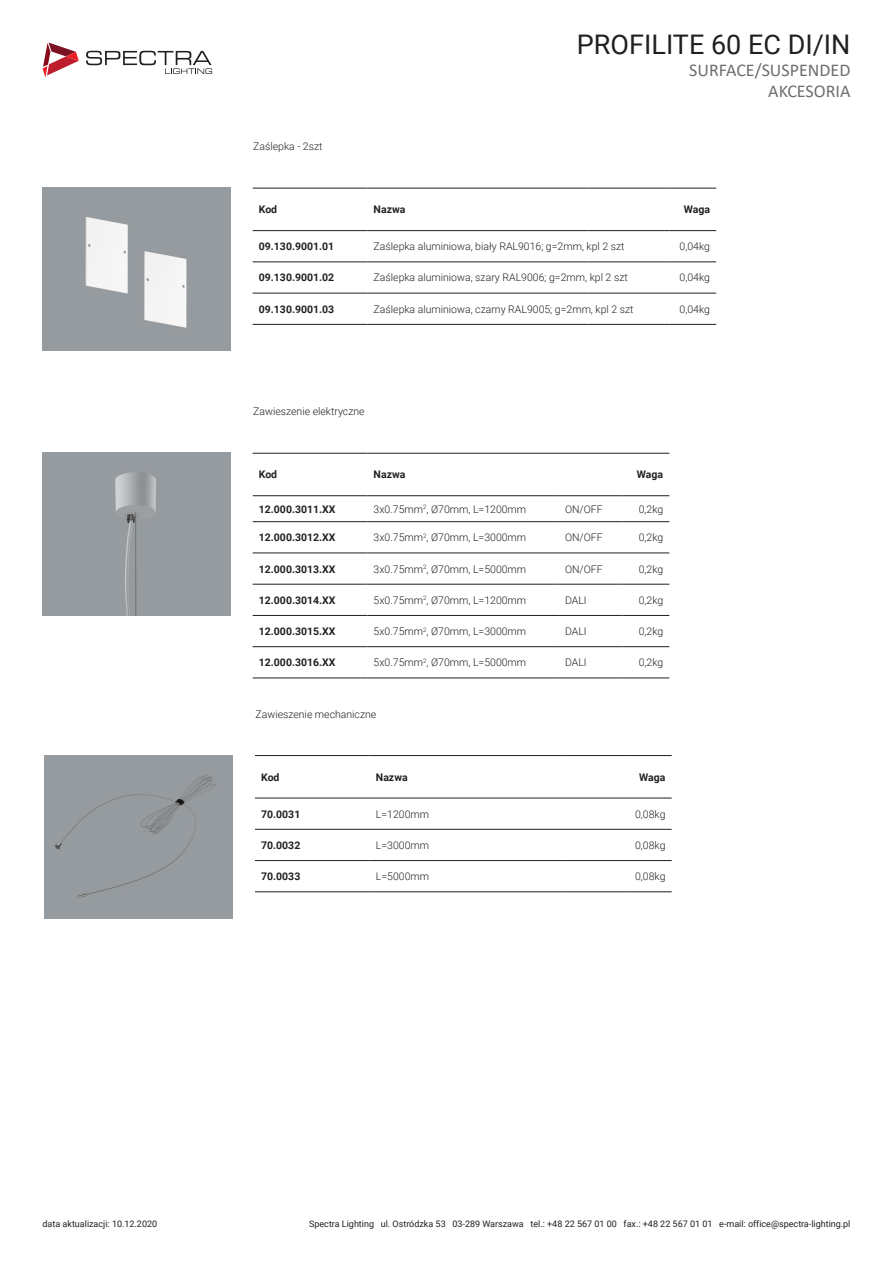
<style>
.page{position:relative;width:893px;height:1263px;background:#fff}
.page>*{position:absolute;margin:0;border:0;box-sizing:border-box;transform-origin:0 0}
.t1{font:27px "Roboto";color:#231f20}
.t2{font:18px "Calibri";color:#6c6d70}
.t3{font:300 10.5px "Roboto";color:#231f20}
.t4{font:700 10.5px "Roboto";color:#231f20}
.t5{font:9px "Roboto";color:#231f20}
</style>
<div class="page">
<svg style="left:43px;top:43px;width:36px;height:34px"></svg>
<svg style="left:86px;top:51px;width:126px;height:23px"></svg>
<hr style="left:253px;top:495px;width:114px;height:1px;background:#231f20">
<hr style="left:367px;top:495px;width:192px;height:1px;background:#231f20">
<hr style="left:559px;top:495px;width:64px;height:1px;background:#231f20">
<hr style="left:623px;top:495px;width:46px;height:1px;background:#231f20">
<hr style="left:253px;top:521px;width:114px;height:1px;background:#231f20">
<hr style="left:367px;top:521px;width:192px;height:1px;background:#231f20">
<hr style="left:559px;top:521px;width:64px;height:1px;background:#231f20">
<hr style="left:623px;top:521px;width:46px;height:1px;background:#231f20">
<hr style="left:253px;top:553px;width:114px;height:1px;background:#231f20">
<hr style="left:367px;top:553px;width:192px;height:1px;background:#231f20">
<hr style="left:559px;top:553px;width:64px;height:1px;background:#231f20">
<hr style="left:623px;top:553px;width:46px;height:1px;background:#231f20">
<hr style="left:253px;top:584px;width:114px;height:1px;background:#231f20">
<hr style="left:367px;top:584px;width:192px;height:1px;background:#231f20">
<hr style="left:559px;top:584px;width:64px;height:1px;background:#231f20">
<hr style="left:623px;top:584px;width:46px;height:1px;background:#231f20">
<hr style="left:253px;top:615px;width:114px;height:1px;background:#231f20">
<hr style="left:367px;top:615px;width:192px;height:1px;background:#231f20">
<hr style="left:559px;top:615px;width:64px;height:1px;background:#231f20">
<hr style="left:623px;top:615px;width:46px;height:1px;background:#231f20">
<hr style="left:253px;top:646px;width:114px;height:1px;background:#231f20">
<hr style="left:367px;top:646px;width:192px;height:1px;background:#231f20">
<hr style="left:559px;top:646px;width:64px;height:1px;background:#231f20">
<hr style="left:623px;top:646px;width:46px;height:1px;background:#231f20">
<hr style="left:253px;top:678px;width:114px;height:1px;background:#231f20">
<hr style="left:367px;top:678px;width:192px;height:1px;background:#231f20">
<hr style="left:559px;top:678px;width:64px;height:1px;background:#231f20">
<hr style="left:623px;top:678px;width:46px;height:1px;background:#231f20">
<hr style="left:253px;top:453px;width:114px;height:1px;background:#231f20">
<hr style="left:367px;top:453px;width:192px;height:1px;background:#231f20">
<hr style="left:559px;top:453px;width:64px;height:1px;background:#231f20">
<hr style="left:623px;top:453px;width:46px;height:1px;background:#231f20">
<hr style="left:255px;top:798px;width:115px;height:1px;background:#231f20">
<hr style="left:370px;top:798px;width:191px;height:1px;background:#231f20">
<hr style="left:561px;top:798px;width:64px;height:1px;background:#231f20">
<hr style="left:625px;top:798px;width:47px;height:1px;background:#231f20">
<hr style="left:255px;top:829px;width:115px;height:1px;background:#231f20">
<hr style="left:370px;top:829px;width:191px;height:1px;background:#231f20">
<hr style="left:561px;top:829px;width:64px;height:1px;background:#231f20">
<hr style="left:625px;top:829px;width:47px;height:1px;background:#231f20">
<hr style="left:255px;top:860px;width:115px;height:1px;background:#231f20">
<hr style="left:370px;top:860px;width:191px;height:1px;background:#231f20">
<hr style="left:561px;top:860px;width:64px;height:1px;background:#231f20">
<hr style="left:625px;top:860px;width:47px;height:1px;background:#231f20">
<hr style="left:255px;top:891px;width:115px;height:1px;background:#231f20">
<hr style="left:370px;top:891px;width:191px;height:1px;background:#231f20">
<hr style="left:561px;top:891px;width:64px;height:1px;background:#231f20">
<hr style="left:625px;top:891px;width:47px;height:1px;background:#231f20">
<hr style="left:255px;top:755px;width:115px;height:1px;background:#231f20">
<hr style="left:370px;top:755px;width:191px;height:1px;background:#231f20">
<hr style="left:561px;top:755px;width:64px;height:1px;background:#231f20">
<hr style="left:625px;top:755px;width:47px;height:1px;background:#231f20">
<div style="left:49px;top:774px;width:179px;height:125px;background:#969b9f"></div>
<img style="left:67px;top:462px;width:142px;height:153px">
<img style="left:75px;top:199px;width:66px;height:124px">
<img style="left:136px;top:221px;width:62px;height:124px">
<hr style="left:253px;top:230px;width:114px;height:1px;background:#231f20">
<hr style="left:367px;top:230px;width:221px;height:1px;background:#231f20">
<hr style="left:588px;top:230px;width:81px;height:1px;background:#231f20">
<hr style="left:669px;top:230px;width:47px;height:1px;background:#231f20">
<hr style="left:253px;top:262px;width:114px;height:1px;background:#231f20">
<hr style="left:367px;top:262px;width:221px;height:1px;background:#231f20">
<hr style="left:588px;top:262px;width:81px;height:1px;background:#231f20">
<hr style="left:669px;top:262px;width:47px;height:1px;background:#231f20">
<hr style="left:253px;top:293px;width:114px;height:1px;background:#231f20">
<hr style="left:367px;top:293px;width:221px;height:1px;background:#231f20">
<hr style="left:588px;top:293px;width:81px;height:1px;background:#231f20">
<hr style="left:669px;top:293px;width:47px;height:1px;background:#231f20">
<hr style="left:253px;top:324px;width:114px;height:1px;background:#231f20">
<hr style="left:367px;top:324px;width:221px;height:1px;background:#231f20">
<hr style="left:588px;top:324px;width:81px;height:1px;background:#231f20">
<hr style="left:669px;top:324px;width:47px;height:1px;background:#231f20">
<hr style="left:253px;top:188px;width:114px;height:1px;background:#231f20">
<hr style="left:367px;top:188px;width:221px;height:1px;background:#231f20">
<hr style="left:588px;top:188px;width:81px;height:1px;background:#231f20">
<hr style="left:669px;top:188px;width:47px;height:1px;background:#231f20">
<p class="t3" style="left:253px;top:139px;width:71px">Zaślepka - 2szt</p>
<p class="t1" style="left:577px;top:26px;width:275px">PROFILITE 60 EC DI/IN</p>
<p class="t2" style="left:689px;top:57px;width:163px">SURFACE/SUSPENDED</p>
<p class="t2" style="left:768px;top:79px;width:84px">AKCESORIA</p>
<p class="t4" style="left:259px;top:202px;width:20px">Kod</p>
<p class="t4" style="left:374px;top:202px;width:33px">Nazwa</p>
<p class="t4" style="left:684px;top:202px;width:28px">Waga</p>
<p class="t4" style="left:259px;top:239px;width:77px">09.130.9001.01</p>
<p class="t3" style="left:374px;top:239px;width:252px">Zaślepka aluminiowa, biały RAL9016; g=2mm, kpl 2 szt</p>
<p class="t3" style="left:680px;top:239px;width:32px">0,04kg</p>
<p class="t4" style="left:259px;top:270px;width:77px">09.130.9001.02</p>
<p class="t3" style="left:374px;top:270px;width:256px">Zaślepka aluminiowa, szary RAL9006; g=2mm, kpl 2 szt</p>
<p class="t3" style="left:680px;top:270px;width:32px">0,04kg</p>
<p class="t4" style="left:259px;top:302px;width:77px">09.130.9001.03</p>
<p class="t3" style="left:374px;top:302px;width:261px">Zaślepka aluminiowa, czarny RAL9005; g=2mm, kpl 2 szt</p>
<p class="t3" style="left:680px;top:302px;width:32px">0,04kg</p>
<p class="t3" style="left:253px;top:404px;width:113px">Zawieszenie elektryczne</p>
<p class="t4" style="left:259px;top:467px;width:20px">Kod</p>
<p class="t4" style="left:374px;top:467px;width:33px">Nazwa</p>
<p class="t4" style="left:637px;top:467px;width:28px">Waga</p>
<p class="t4" style="left:259px;top:501px;width:78px">12.000.3011.XX</p>
<p class="t3" style="left:374px;top:501px;width:154px">3x0.75mm<sup>2</sup>, Ø70mm, L=1200mm</p>
<p class="t3" style="left:565px;top:501px;width:39px">ON/OFF</p>
<p class="t3" style="left:639px;top:501px;width:26px">0,2kg</p>
<p class="t4" style="left:259px;top:530px;width:78px">12.000.3012.XX</p>
<p class="t3" style="left:374px;top:530px;width:154px">3x0.75mm<sup>2</sup>, Ø70mm, L=3000mm</p>
<p class="t3" style="left:565px;top:530px;width:39px">ON/OFF</p>
<p class="t3" style="left:639px;top:530px;width:26px">0,2kg</p>
<p class="t4" style="left:259px;top:561px;width:78px">12.000.3013.XX</p>
<p class="t3" style="left:374px;top:561px;width:154px">3x0.75mm<sup>2</sup>, Ø70mm, L=5000mm</p>
<p class="t3" style="left:565px;top:561px;width:39px">ON/OFF</p>
<p class="t3" style="left:639px;top:561px;width:26px">0,2kg</p>
<p class="t4" style="left:259px;top:593px;width:78px">12.000.3014.XX</p>
<p class="t3" style="left:374px;top:593px;width:154px">5x0.75mm<sup>2</sup>, Ø70mm, L=1200mm</p>
<p class="t3" style="left:565px;top:593px;width:23px">DALI</p>
<p class="t3" style="left:639px;top:593px;width:26px">0,2kg</p>
<p class="t4" style="left:259px;top:624px;width:78px">12.000.3015.XX</p>
<p class="t3" style="left:374px;top:624px;width:154px">5x0.75mm<sup>2</sup>, Ø70mm, L=3000mm</p>
<p class="t3" style="left:565px;top:624px;width:23px">DALI</p>
<p class="t3" style="left:639px;top:624px;width:26px">0,2kg</p>
<p class="t4" style="left:259px;top:655px;width:78px">12.000.3016.XX</p>
<p class="t3" style="left:374px;top:655px;width:154px">5x0.75mm<sup>2</sup>, Ø70mm, L=5000mm</p>
<p class="t3" style="left:565px;top:655px;width:23px">DALI</p>
<p class="t3" style="left:639px;top:655px;width:26px">0,2kg</p>
<p class="t3" style="left:255px;top:707px;width:122px">Zawieszenie mechaniczne</p>
<p class="t4" style="left:261px;top:770px;width:20px">Kod</p>
<p class="t4" style="left:376px;top:770px;width:33px">Nazwa</p>
<p class="t4" style="left:639px;top:770px;width:28px">Waga</p>
<p class="t4" style="left:261px;top:806px;width:41px">70.0031</p>
<p class="t3" style="left:376px;top:806px;width:55px">L=1200mm</p>
<p class="t3" style="left:635px;top:806px;width:32px">0,08kg</p>
<p class="t4" style="left:261px;top:838px;width:41px">70.0032</p>
<p class="t3" style="left:376px;top:838px;width:55px">L=3000mm</p>
<p class="t3" style="left:635px;top:838px;width:32px">0,08kg</p>
<p class="t4" style="left:261px;top:869px;width:41px">70.0033</p>
<p class="t3" style="left:376px;top:869px;width:55px">L=5000mm</p>
<p class="t3" style="left:635px;top:869px;width:32px">0,08kg</p>
<p class="t5" style="left:43px;top:1218px;width:116px">data aktualizacji: 10.12.2020</p>
<p class="t5" style="left:309px;top:1218px;width:543px">Spectra Lighting ul. Ostródzka 53 03-289 Warszawa tel.: +48 22 567 01 00 fax.: +48 22 567 01 01 e-mail: office@spectra-lighting.pl</p>
</div>
